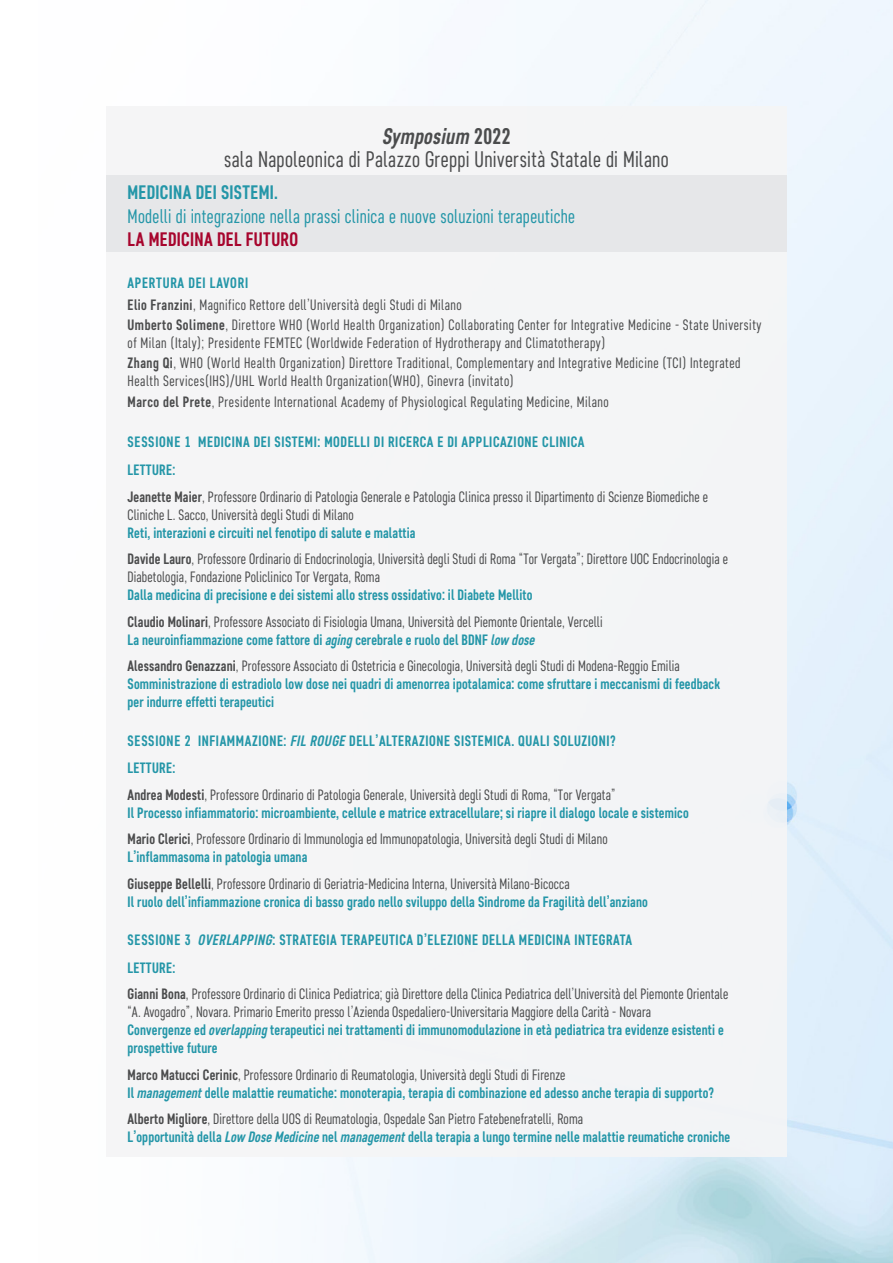
<style>
.page{position:relative;width:893px;height:1263px;background:#fff}
.page>*{position:absolute;margin:0;border:0;box-sizing:border-box;transform-origin:0 0}
.t1{font:22.5px "Core Sans D37 Cn";letter-spacing:.015em;color:#4b4c4d}
.t2{font:italic 700 22.5px "Core Sans D57 Cn";letter-spacing:.015em;color:#4b4c4d}
.t3{font:19.5px "Core Sans D37 Cn";letter-spacing:.015em;color:#2496a8}
.t4{font:700 19.5px "Core Sans D57 Cn";letter-spacing:.015em;color:#2496a8}
.t5{font:700 19.5px "Core Sans D57 Cn";letter-spacing:.015em;color:#a7052d}
.t6{font:15px/18px "Core Sans D37 Cn";letter-spacing:.01em;color:#4b4c4d}
.t7{font:700 15px/18px "Core Sans D57 Cn";letter-spacing:.01em;color:#2496a8}
.t8{font:15px/20.4px "Core Sans D37 Cn";letter-spacing:.035em;color:#4b4c4d}
.t9{font:700 15px/27.6px "Core Sans D57 Cn";letter-spacing:.04em;color:#2496a8}
.t10{font:700 15px "Core Sans D57 Cn";letter-spacing:.05em;color:#2496a8}
.s1{font-style:normal}
.s2{font-family:"Core Sans D57 Cn";font-weight:700}
.s3{font-style:italic}
</style>
<div class="page">
<img style="left:341px;top:0;width:552px;height:1263px">
<div style="left:106px;top:106px;width:681px;height:1051px;background:#f5f5f6"></div>
<div style="left:106px;top:176px;width:681px;height:76px;background:#e6e7e9"></div>
<h1 class="t2" style="left:382px;top:122px;width:130px">Symposium <span class="s1">2022</span></h1>
<h1 class="t1" style="left:224px;top:146px;width:446px">sala Napoleonica di Palazzo Greppi Università Statale di Milano</h1>
<h2 class="t4" style="left:128px;top:181px;width:152px">MEDICINA DEI SISTEMI.</h2>
<h2 class="t3" style="left:128px;top:204px;width:449px">Modelli di integrazione nella prassi clinica e nuove soluzioni terapeutiche</h2>
<h2 class="t5" style="left:128px;top:227px;width:172px">LA MEDICINA DEL FUTURO</h2>
<p class="t10" style="left:128px;top:273px;width:122px">APERTURA DEI LAVORI</p>
<p class="t8" style="left:128px;top:294px;width:635px"><span class="s2">Elio Franzini</span>, Magnifico Rettore dell’Università degli Studi di Milano<br><span class="s2">Umberto Solimene</span>, Direttore WHO (World Health Organization) Collaborating Center for Integrative Medicine - State University</p>
<p class="t8" style="left:128px;top:332px;width:614px">of Milan (Italy); Presidente FEMTEC (Worldwide Federation of Hydrotherapy and Climatotherapy)<br><span class="s2">Zhang Qi</span>, WHO (World Health Organization) Direttore Traditional, Complementary and Integrative Medicine (TCI) Integrated</p>
<p class="t8" style="left:128px;top:371px;width:483px">Health Services(IHS)/UHL World Health Organization(WHO), Ginevra (invitato)<br><span class="s2">Marco del Prete</span>, Presidente International Academy of Physiological Regulating Medicine, Milano</p>
<p class="t9" style="left:128px;top:428px;width:458px">SESSIONE 1 MEDICINA DEI SISTEMI: MODELLI DI RICERCA E DI APPLICAZIONE CLINICA<br>LETTURE:</p>
<p class="t6" style="left:128px;top:487px;width:582px"><span class="s2">Jeanette Maier</span>, Professore Ordinario di Patologia Generale e Patologia Clinica presso il Dipartimento di Scienze Biomediche e<br>Cliniche L. Sacco, Università degli Studi di Milano</p>
<p class="t7" style="left:128px;top:523px;width:290px">Reti, interazioni e circuiti nel fenotipo di salute e malattia</p>
<p class="t6" style="left:128px;top:550px;width:602px"><span class="s2">Davide Lauro</span>, Professore Ordinario di Endocrinologia, Università degli Studi di Roma “Tor Vergata”; Direttore UOC Endocrinologia e<br>Diabetologia, Fondazione Policlinico Tor Vergata, Roma</p>
<p class="t7" style="left:128px;top:586px;width:406px">Dalla medicina di precisione e dei sistemi allo stress ossidativo: il Diabete Mellito</p>
<p class="t6" style="left:128px;top:612px;width:476px"><span class="s2">Claudio Molinari</span>, Professore Associato di Fisiologia Umana, Università del Piemonte Orientale, Vercelli</p>
<p class="t7" style="left:128px;top:630px;width:409px">La neuroinfiammazione come fattore di <span class="s3">aging</span> cerebrale e ruolo del BDNF <span class="s3">low dose</span></p>
<p class="t6" style="left:128px;top:657px;width:554px"><span class="s2">Alessandro Genazzani</span>, Professore Associato di Ostetricia e Ginecologia, Università degli Studi di Modena-Reggio Emilia</p>
<p class="t7" style="left:128px;top:675px;width:594px">Somministrazione di estradiolo low dose nei quadri di amenorrea ipotalamica: come sfruttare i meccanismi di feedback per indurre effetti terapeutici</p>
<p class="t9" style="left:128px;top:726px;width:490px">SESSIONE 2 INFIAMMAZIONE: <span class="s3">FIL ROUGE</span> DELL’ALTERAZIONE SISTEMICA. QUALI SOLUZIONI?<br>LETTURE:</p>
<p class="t6" style="left:128px;top:785px;width:489px"><span class="s2">Andrea Modesti</span>, Professore Ordinario di Patologia Generale, Università degli Studi di Roma, “Tor Vergata”</p>
<p class="t7" style="left:128px;top:803px;width:563px">Il Processo infiammatorio: microambiente, cellule e matrice extracellulare; si riapre il dialogo locale e sistemico</p>
<p class="t6" style="left:128px;top:830px;width:482px"><span class="s2">Mario Clerici</span>, Professore Ordinario di Immunologia ed Immunopatologia, Università degli Studi di Milano</p>
<p class="t7" style="left:128px;top:848px;width:181px">L’inflammasoma in patologia umana</p>
<p class="t6" style="left:128px;top:874px;width:444px"><span class="s2">Giuseppe Bellelli</span>, Professore Ordinario di Geriatria-Medicina Interna, Università Milano-Bicocca</p>
<p class="t7" style="left:128px;top:892px;width:522px">Il ruolo dell’infiammazione cronica di basso grado nello sviluppo della Sindrome da Fragilità dell’anziano</p>
<p class="t9" style="left:128px;top:926px;width:506px">SESSIONE 3 <span class="s3">OVERLAPPING</span>: STRATEGIA TERAPEUTICA D’ELEZIONE DELLA MEDICINA INTEGRATA<br>LETTURE:</p>
<p class="t6" style="left:128px;top:985px;width:602px"><span class="s2">Gianni Bona</span>, Professore Ordinario di Clinica Pediatrica; già Direttore della Clinica Pediatrica dell’Università del Piemonte Orientale “A. Avogadro”, Novara. Primario Emerito presso l’Azienda Ospedaliero-Universitaria Maggiore della Carità - Novara</p>
<p class="t7" style="left:128px;top:1021px;width:598px">Convergenze ed <span class="s3">overlapping</span> terapeutici nei trattamenti di immunomodulazione in età pediatrica tra evidenze esistenti e prospettive future</p>
<p class="t6" style="left:128px;top:1065px;width:439px"><span class="s2">Marco Matucci Cerinic</span>, Professore Ordinario di Reumatologia, Università degli Studi di Firenze</p>
<p class="t7" style="left:128px;top:1083px;width:588px">Il <span class="s3">management</span> delle malattie reumatiche: monoterapia, terapia di combinazione ed adesso anche terapia di supporto?</p>
<p class="t6" style="left:128px;top:1110px;width:457px"><span class="s2">Alberto Migliore</span>, Direttore della UOS di Reumatologia, Ospedale San Pietro Fatebenefratelli, Roma</p>
<p class="t7" style="left:128px;top:1128px;width:604px">L’opportunità della <span class="s3">Low Dose Medicine</span> nel <span class="s3">management</span> della terapia a lungo termine nelle malattie reumatiche croniche</p>
</div>
